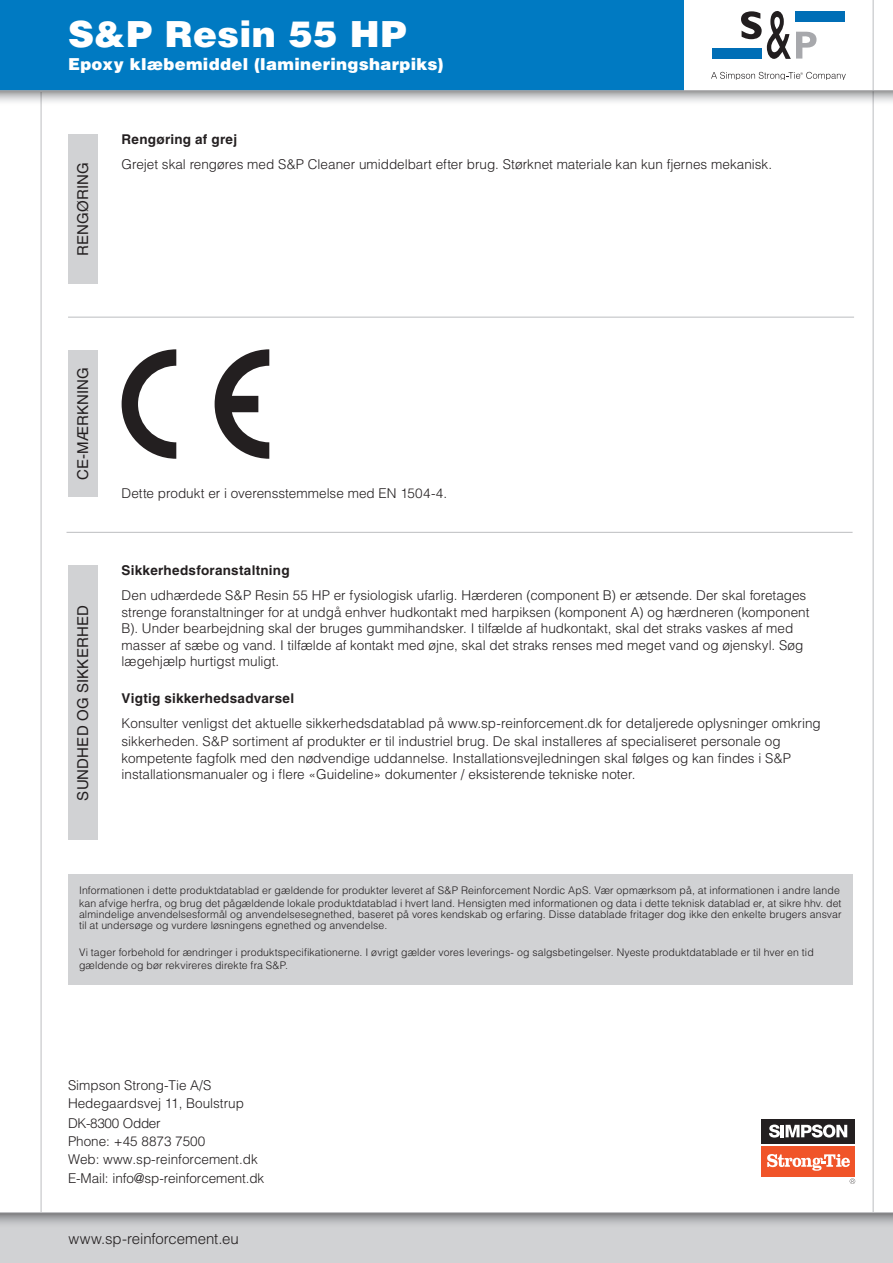
<style>
.page{position:relative;width:893px;height:1263px;background:#fff}
.page>*{position:absolute;margin:0;border:0;box-sizing:border-box;transform-origin:0 0}
._2016-subsection_PRO{font:900 36px "Helvetica LT Std";letter-spacing:.01em;color:#fff}
._2016-subsection_PRO-2{font:900 16.5px "Helvetica LT Std";letter-spacing:.02em;color:#fff}
.t1{font:15px "Helvetica LT Std";letter-spacing:.01em;color:#231f20}
.t2{font:300 15px "Helvetica LT Std";letter-spacing:-.005em;color:#231f20}
.DATASHEET_body_text{font:300 13.5px/16.5px "Helvetica LT Std";color:#231f20}
.DATASHEET_body_text-2{font:700 13.5px "Helvetica LT Std";letter-spacing:.02em;color:#231f20}
.DATASHEET_body_text-3{font:300 10.5px/11.1px "Helvetica LT Std";letter-spacing:.01em;color:#231f20;text-align:justify}
</style>
<div class="page">
<hr style="left:873px;top:0;width:1px;height:1263px;background:#bcbdc0">
<hr style="left:41px;top:92px;width:1px;height:1171px;background:#bcbdc0">
<div style="left:0;top:1212px;width:893px;height:51px;background:#d1d2d4"></div>
<svg style="left:0;top:1213px;width:893px;height:11px"></svg>
<hr style="left:0;top:1212px;width:893px;height:1px;background:#bcbdc0">
<div style="left:0;top:0;width:683px;height:91px;background:#007ac2"></div>
<div style="left:712px;top:48px;width:50px;height:11px;background:#006eb6"></div>
<div style="left:796px;top:11px;width:49px;height:11px;background:#006eb6"></div>
<svg style="left:741px;top:11px;width:75px;height:48px"></svg>
<svg style="left:711px;top:72px;width:134px;height:8px"></svg>
<svg style="left:0;top:91px;width:893px;height:15px"></svg>
<hr style="left:0;top:90px;width:893px;height:1px;background:#bcbdc0">
<div style="left:68px;top:566px;width:30px;height:274px;background:#d1d2d4"></div>
<div style="left:68px;top:134px;width:30px;height:150px;background:#d1d2d4"></div>
<hr style="left:68px;top:317px;width:786px;height:1px;background:#bcbdc0">
<div style="left:68px;top:874px;width:785px;height:110px;background:#d1d2d4"></div>
<div style="left:68px;top:350px;width:30px;height:147px;background:#d1d2d4"></div>
<hr style="left:67px;top:532px;width:786px;height:1px;background:#bcbdc0">
<svg style="left:122px;top:349px;width:147px;height:110px"></svg>
<div style="left:762px;top:1146px;width:93px;height:31px;background:#f05429"></div>
<div style="left:762px;top:1119px;width:93px;height:24px;background:#231f20"></div>
<svg style="left:769px;top:1124px;width:78px;height:13px"></svg>
<svg style="left:767px;top:1154px;width:83px;height:17px"></svg>
<svg style="left:850px;top:1178px;width:5px;height:6px"></svg>
<p class="_2016-subsection_PRO" style="left:68px;top:11px;width:340px">S&amp;P Resin 55 HP</p>
<p class="_2016-subsection_PRO-2" style="left:68px;top:53px;width:377px">Epoxy klæbemiddel (lamineringsharpiks)</p>
<p class="t1" style="left:74px;top:256px;width:95px;rotate:-90deg">RENGØRING</p>
<p class="DATASHEET_body_text-2" style="left:122px;top:131px;width:117px">Rengøring af grej</p>
<p class="DATASHEET_body_text" style="left:122px;top:156px;width:652px">Grejet skal rengøres med S&amp;P Cleaner umiddelbart efter brug. Størknet materiale kan kun fjernes mekanisk.</p>
<p class="t1" style="left:74px;top:480px;width:115px;rotate:-90deg">CE-MÆRKNING</p>
<p class="t1" style="left:74px;top:801px;width:197px;rotate:-90deg">SUNDHED OG SIKKERHED</p>
<p class="DATASHEET_body_text" style="left:122px;top:484px;width:327px">Dette produkt er i overensstemmelse med EN 1504-4.</p>
<p class="DATASHEET_body_text-2" style="left:122px;top:562px;width:169px">Sikkerhedsforanstaltning</p>
<p class="DATASHEET_body_text" style="left:122px;top:587px;width:689px">Den udhærdede S&amp;P Resin 55 HP er fysiologisk ufarlig. Hærderen (component B) er ætsende. Der skal foretages strenge foranstaltninger for at undgå enhver hudkontakt med harpiksen (komponent A) og hærdneren (komponent B). Under bearbejdning skal der bruges gummihandsker. I tilfælde af hudkontakt, skal det straks vaskes af med masser af sæbe og vand. I tilfælde af kontakt med øjne, skal det straks renses med meget vand og øjenskyl. Søg lægehjælp hurtigst muligt.</p>
<p class="DATASHEET_body_text-2" style="left:122px;top:689px;width:174px">Vigtig sikkerhedsadvarsel</p>
<p class="DATASHEET_body_text" style="left:122px;top:714px;width:701px">Konsulter venligst det aktuelle sikkerhedsdatablad på www.sp-reinforcement.dk for detaljerede oplysninger omkring</p>
<p class="DATASHEET_body_text" style="left:122px;top:733px;width:671px">sikkerheden. S&amp;P sortiment af produkter er til industriel brug. De skal installeres af specialiseret personale og kompetente fagfolk med den nødvendige uddannelse. Installationsvejledningen skal følges og kan findes i S&amp;P installationsmanualer og i flere «Guideline» dokumenter / eksisterende tekniske noter.</p>
<p class="DATASHEET_body_text-3" style="left:79px;top:884px;width:762px">Informationen i dette produktdatablad er gældende for produkter leveret af S&amp;P Reinforcement Nordic ApS. Vær opmærksom på, at informationen i andre lande</p>
<p class="DATASHEET_body_text-3" style="left:79px;top:898px;width:764px">kan afvige herfra, og brug det pågældende lokale produktdatablad i hvert land. Hensigten med informationen og data i dette teknisk datablad er, at sikre hhv. det almindelige anvendelsesformål og anvendelsesegnethed, baseret på vores kendskab og erfaring. Disse datablade fritager dog ikke den enkelte brugers ansvar til at undersøge og vurdere løsningens egnethed og anvendelse.</p>
<p class="DATASHEET_body_text-3" style="left:79px;top:946px;width:736px">Vi tager forbehold for ændringer i produktspecifikationerne. I øvrigt gælder vores leverings- og salgsbetingelser. Nyeste produktdatablade er til hver en tid</p>
<p class="DATASHEET_body_text-3" style="left:79px;top:960px;width:211px">gældende og bør rekvireres direkte fra S&amp;P.</p>
<p class="DATASHEET_body_text" style="left:68px;top:1076px;width:191px;line-height:18.5px">Simpson Strong-Tie A/S<br>Hedegaardsvej 11, Boulstrup<br>DK-8300 Odder<br>Phone: +45 8873 7500<br>Web: www.sp-reinforcement.dk</p>
<p class="DATASHEET_body_text" style="left:68px;top:1170px;width:198px">E-Mail: info@sp-reinforcement.dk</p>
<p class="t2" style="left:68px;top:1230px;width:172px">www.sp-reinforcement.eu</p>
</div>
